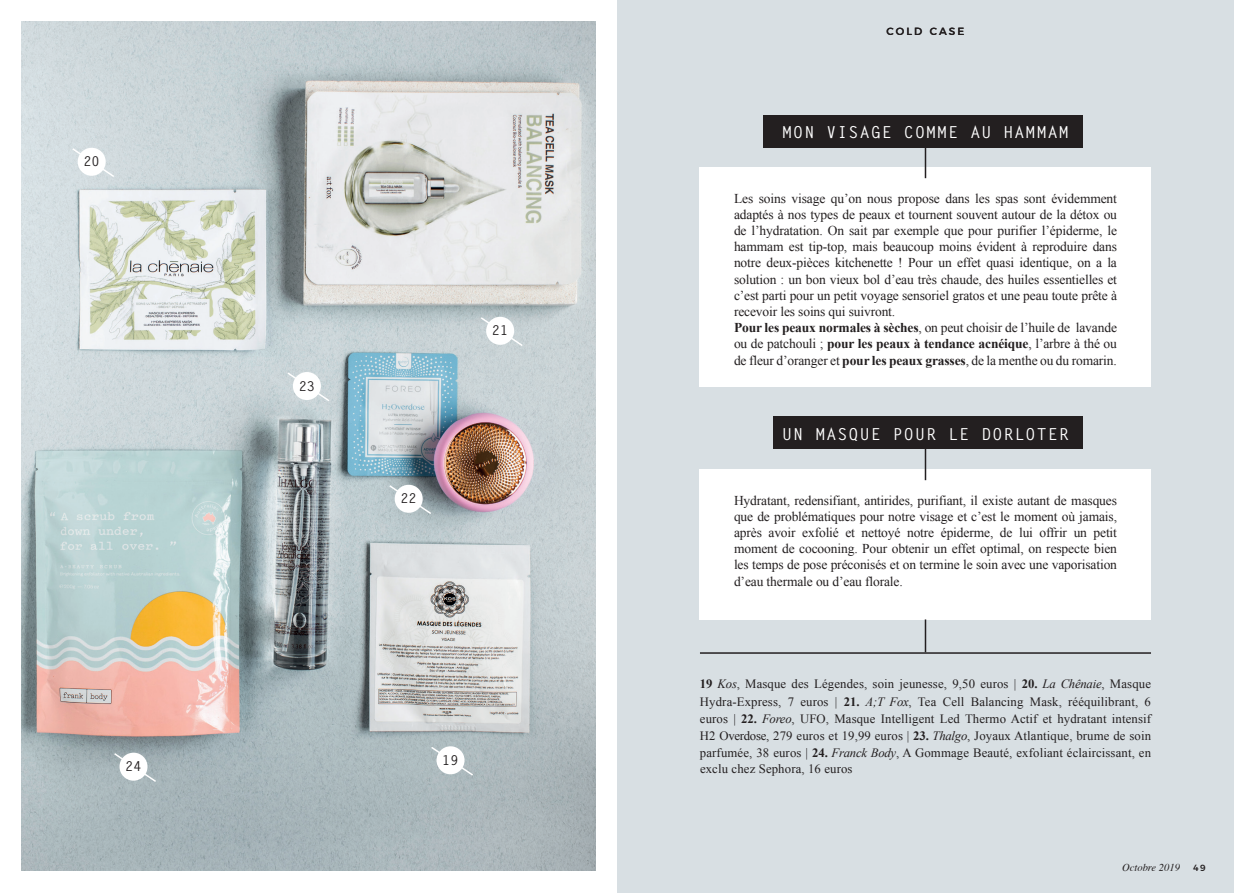
<style>
.page{position:relative;width:1234px;height:893px;background:#fff}
.page>*{position:absolute;margin:0;border:0;box-sizing:border-box;transform-origin:0 0}
.t1{font:700 16.5px "Letter Gothic Std";letter-spacing:.07em;color:#fff}
.t2{font:13.5px/16.2px "Times New Roman";letter-spacing:-.01em;color:#231f20}
.t3{font:700 13.5px "Letter Gothic Std";color:#231f20}
.t4{font:12.75px/17.2px "Times New Roman";letter-spacing:.01em;color:#231f20;text-align:justify}
.t5{font:italic 10.5px "Times";color:#231f20}
.t6{font:10.5px "Montserrat";letter-spacing:.195em;color:#231f20}
.t7{font:500 9px "Montserrat";color:#231f20}
.s1{font-weight:700}
.s2{font-style:italic}
</style>
<div class="page">
<div style="left:617px;top:0;width:616px;height:893px;background:#d8dfe3"></div>
<div style="left:699px;top:167px;width:451px;height:220px;background:#fff"></div>
<div style="left:699px;top:469px;width:451px;height:150px;background:#fff"></div>
<img style="left:21px;top:22px;width:574px;height:848px">
<hr style="left:924px;top:619px;width:2px;height:33px;background:#231f20">
<hr style="left:924px;top:126px;width:2px;height:52px;background:#231f20">
<hr style="left:924px;top:416px;width:2px;height:64px;background:#231f20">
<hr style="left:699px;top:652px;width:451px;height:2px;background:#231f20">
<div style="left:762px;top:115px;width:320px;height:32px;background:#231f20"></div>
<div style="left:772px;top:416px;width:310px;height:33px;background:#231f20"></div>
<svg style="left:71px;top:147px;width:45px;height:32px"></svg>
<div style="left:78px;top:148px;width:28px;height:28px;background:#fff;border-radius:50%"></div>
<svg style="left:479px;top:316px;width:45px;height:32px"></svg>
<div style="left:486px;top:317px;width:28px;height:28px;background:#fff;border-radius:50%"></div>
<svg style="left:387px;top:484px;width:46px;height:32px"></svg>
<div style="left:394px;top:485px;width:28px;height:28px;background:#fff;border-radius:50%"></div>
<svg style="left:429px;top:745px;width:45px;height:32px"></svg>
<div style="left:436px;top:746px;width:28px;height:28px;background:#fff;border-radius:50%"></div>
<svg style="left:112px;top:752px;width:46px;height:31px"></svg>
<div style="left:119px;top:753px;width:28px;height:28px;background:#fff;border-radius:50%"></div>
<svg style="left:286px;top:371px;width:45px;height:32px"></svg>
<div style="left:293px;top:372px;width:28px;height:28px;background:#fff;border-radius:50%"></div>
<p class="t3" style="left:83px;top:153px;width:18px">20</p>
<p class="t3" style="left:125px;top:758px;width:18px">24</p>
<p class="t3" style="left:298px;top:377px;width:18px">23</p>
<p class="t3" style="left:400px;top:490px;width:18px">22</p>
<p class="t3" style="left:492px;top:322px;width:18px">21</p>
<p class="t3" style="left:442px;top:752px;width:18px">19</p>
<p class="t6" style="left:886px;top:23px;width:79px">COLD CASE</p>
<p class="t1" style="left:782px;top:122px;width:288px">MON VISAGE COMME AU HAMMAM</p>
<p class="t2" style="left:733px;top:190px;width:384px">Les soins visage qu’on nous propose dans les spas sont évidemment adaptés à nos types de peaux et tournent souvent autour de la détox ou de l’hydratation. On sait par exemple que pour purifier l’épiderme, le hammam est tip-top, mais beaucoup moins évident à reproduire dans notre deux-pièces kitchenette ! Pour un effet quasi identique, on a la solution : un bon vieux bol d’eau très chaude, des huiles essentielles et c’est parti pour un petit voyage sensoriel gratos et une peau toute prête à recevoir les soins qui suivront.<br><span class="s1">Pour les peaux normales à sèches</span>, on peut choisir de l’huile de lavande ou de patchouli ; <span class="s1">pour les peaux à tendance acnéique</span>, l’arbre à thé ou de fleur d’oranger et <span class="s1">pour les peaux grasses</span>, de la menthe ou du romarin.</p>
<p class="t1" style="left:782px;top:424px;width:288px">UN MASQUE POUR LE DORLOTER</p>
<p class="t2" style="left:733px;top:492px;width:384px;text-align:justify">Hydratant, redensifiant, antirides, purifiant, il existe autant de masques que de problématiques pour notre visage et c’est le moment où jamais, après avoir exfolié et nettoyé notre épiderme, de lui offrir un petit moment de cocooning. Pour obtenir un effet optimal, on respecte bien les temps de pose préconisés et on termine le soin avec une vaporisation d’eau thermale ou d’eau florale.</p>
<p class="t4" style="left:699px;top:675px;width:452px"><span class="s1">19</span> <span class="s2">Kos</span>, Masque des Légendes, soin jeunesse, 9,50 euros | <span class="s1">20.</span> <span class="s2">La Chênaie</span>, Masque Hydra-Express, 7 euros | <span class="s1">21.</span> <span class="s2">A;T Fox</span>, Tea Cell Balancing Mask, rééquilibrant, 6 euros | <span class="s1">22.</span> <span class="s2">Foreo</span>, UFO, Masque Intelligent Led Thermo Actif et hydratant intensif H2 Overdose, 279 euros et 19,99 euros | <span class="s1">23.</span> <span class="s2">Thalgo</span>, Joyaux Atlantique, brume de soin parfumée, 38 euros | <span class="s1">24.</span> <span class="s2">Franck Body</span>, A Gommage Beauté, exfoliant éclaircissant, en</p>
<p class="t4" style="left:699px;top:760px;width:154px">exclu chez Sephora, 16 euros</p>
<p class="t5" style="left:1121px;top:858px;width:59px">Octobre 2019</p>
<p class="t7" style="left:1192px;top:860px;width:14px">49</p>
</div>
